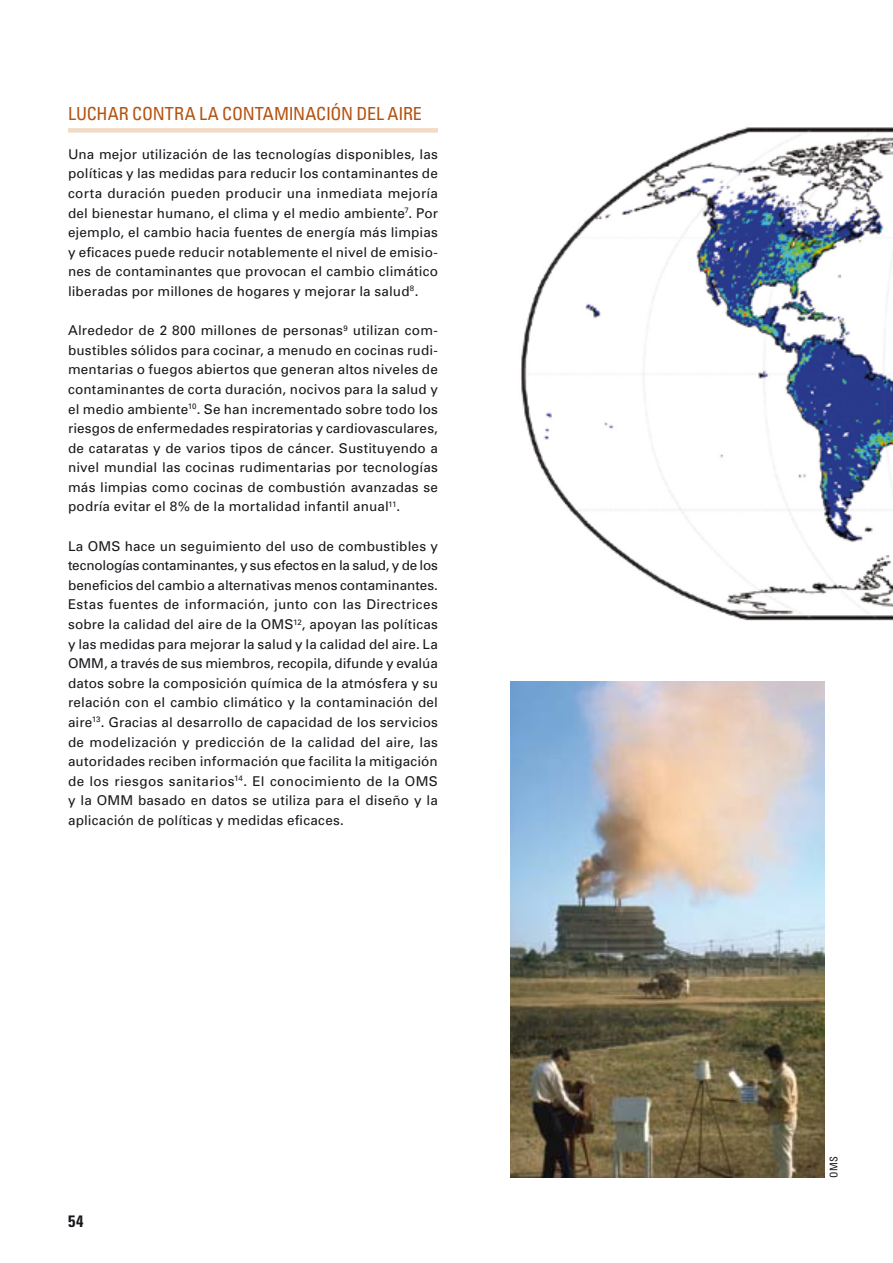
<style>
.page{position:relative;width:893px;height:1263px;background:#fff}
.page>*{position:absolute;margin:0;border:0;box-sizing:border-box;transform-origin:0 0}
.section_3__body_text{font:condensed 18px "Univers";letter-spacing:-.005em;color:#b5520f}
.t1{font:700 condensed 16.5px "Univers";color:#1a171c}
.body_text{font:13.5px/19.6px "Univers";letter-spacing:.015em;color:#1a171c;text-align:justify}
.credit{font:condensed 10.5px "Univers";color:#1a171c}
</style>
<div class="page">
<div style="left:68px;top:128px;width:370px;height:5px;background:#f1dac6"></div>
<img style="left:521px;top:127px;width:372px;height:494px">
<img style="left:510px;top:682px;width:315px;height:496px">
<p class="section_3__body_text" style="left:68px;top:102px;width:355px">LUCHAR CONTRA LA CONTAMINACIÓN DEL AIRE</p>
<p class="body_text" style="left:68px;top:144px;width:371px">Una mejor utilización de las tecnologías disponibles, las políticas y las medidas para reducir los contaminantes de corta duración pueden producir una inmediata mejoría del bienestar humano, el clima y el medio ambiente<sup>7</sup>. Por ejemplo, el cambio hacia fuentes de energía más limpias y eficaces puede reducir notablemente el nivel de emisio&shy;nes de contaminantes que provocan el cambio climático liberadas por millones de hogares y mejorar la salud<sup>8</sup>.</p>
<p class="body_text" style="left:68px;top:321px;width:371px">Alrededor de 2 800 millones de personas<sup>9</sup> utilizan com&shy;bustibles sólidos para cocinar, a menudo en cocinas rudi&shy;mentarias o fuegos abiertos que generan altos niveles de contaminantes de corta duración, nocivos para la salud y el medio ambiente<sup>10</sup>. Se han incrementado sobre todo los riesgos de enfermedades respiratorias y cardiovasculares, de cataratas y de varios tipos de cáncer. Sustituyendo a nivel mundial las cocinas rudimentarias por tecnologías más limpias como cocinas de combustión avanzadas se podría evitar el 8% de la mortalidad infantil anual<sup>11</sup>.</p>
<p class="body_text" style="left:68px;top:536px;width:371px">La OMS hace un seguimiento del uso de combustibles y tecnologías contaminantes, y sus efectos en la salud, y de los beneficios del cambio a alternativas menos contaminantes.<br>Estas fuentes de información, junto con las Directrices sobre la calidad del aire de la OMS<sup>12</sup>, apoyan las políticas y las medidas para mejorar la salud y la calidad del aire. La OMM, a través de sus miembros, recopila, difunde y evalúa datos sobre la composición química de la atmósfera y su relación con el cambio climático y la contaminación del aire<sup>13</sup>. Gracias al desarrollo de capacidad de los servicios de modelización y predicción de la calidad del aire, las autoridades reciben información que facilita la mitigación de los riesgos sanitarios<sup>14</sup>. El conocimiento de la OMS y la OMM basado en datos se utiliza para el diseño y la aplicación de políticas y medidas eficaces.</p>
<p class="t1" style="left:68px;top:1211px;width:17px">54</p>
<p class="credit" style="left:827px;top:1178px;width:23px;rotate:-90deg">OMS</p>
</div>
